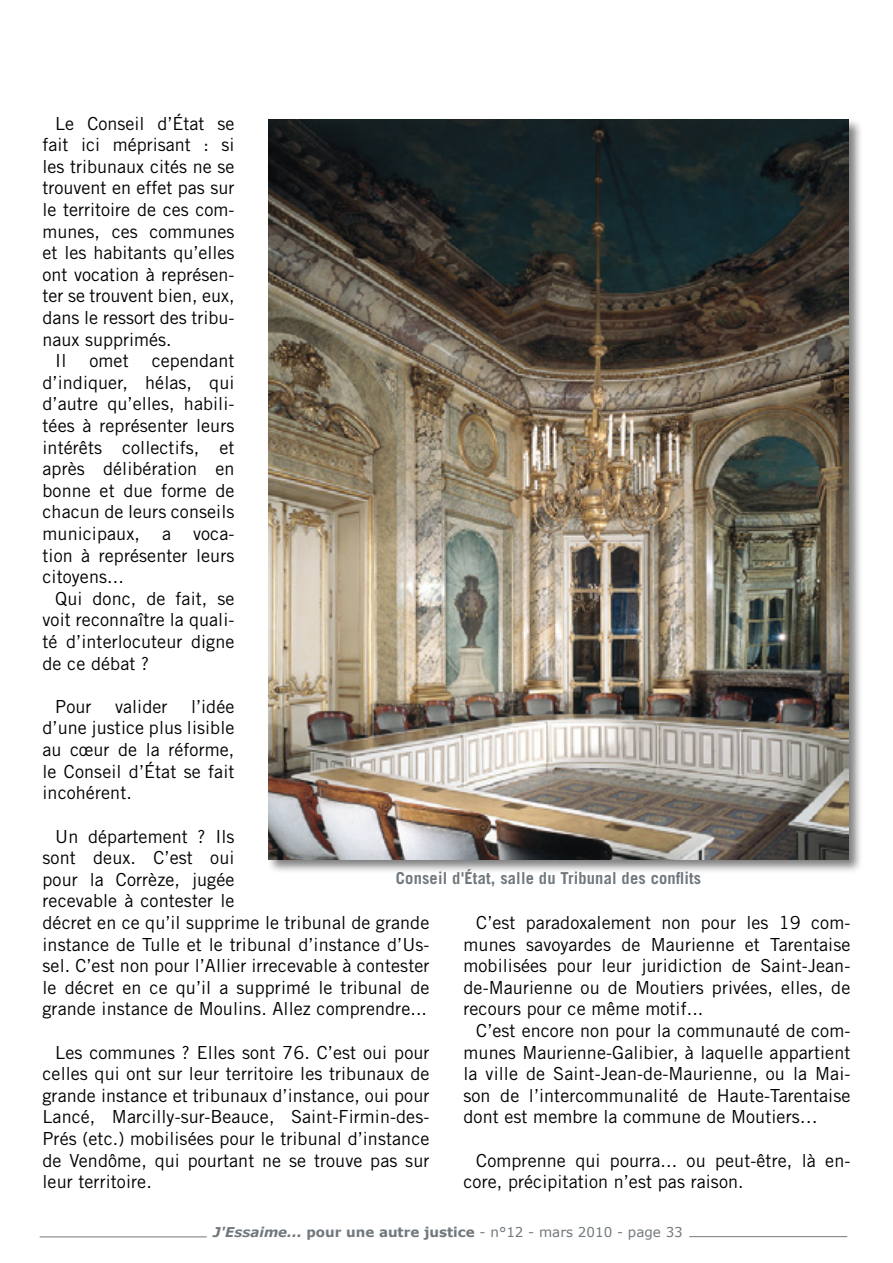
<style>
.page{position:relative;width:893px;height:1263px;background:#fff}
.page>*{position:absolute;margin:0;border:0;box-sizing:border-box;transform-origin:0 0}
.t1{font:18px/21.6px "Trade Gothic LT Std";letter-spacing:.005em;color:#000;text-align:justify}
.t2{font:700 16.5px "Trade Gothic LT Std";letter-spacing:.01em;color:#71787d}
.t3{font:13.5px "Verdana";color:#71787d}
.s1{font-weight:700;font-style:italic}
.s2{font-weight:700}
</style>
<div class="page">
<hr style="left:40px;top:1236px;width:167px;height:1px;background:#71787d">
<hr style="left:689px;top:1236px;width:158px;height:1px;background:#71787d">
<div style="left:266px;top:117px;width:597px;height:756px;background:#000;opacity:.5"></div>
<img style="left:268px;top:119px;width:581px;height:740px">
<p class="t1" style="left:55px;top:112px;width:181px">Le Conseil d’État se</p>
<p class="t1" style="left:43px;top:134px;width:193px">fait ici méprisant : si</p>
<p class="t1" style="left:43px;top:155px;width:193px">les tribunaux cités ne se</p>
<p class="t1" style="left:43px;top:177px;width:193px">trouvent en effet pas sur</p>
<p class="t1" style="left:43px;top:199px;width:193px">le territoire de ces com-</p>
<p class="t1" style="left:43px;top:220px;width:193px">munes, ces communes</p>
<p class="t1" style="left:43px;top:242px;width:193px">et les habitants qu’elles</p>
<p class="t1" style="left:43px;top:263px;width:193px">ont vocation à représen-</p>
<p class="t1" style="left:43px;top:285px;width:193px">ter se trouvent bien, eux,</p>
<p class="t1" style="left:43px;top:307px;width:193px">dans le ressort des tribu-</p>
<p class="t1" style="left:43px;top:328px;width:130px">naux supprimés.</p>
<p class="t1" style="left:55px;top:350px;width:13px">Il</p>
<p class="t1" style="left:89px;top:350px;width:41px">omet</p>
<p class="t1" style="left:43px;top:350px;width:193px;text-indent:109px">cependant d’indiquer, hélas, qui d’autre qu’elles, habili&shy;tées à représenter leurs intérêts collectifs, et après délibération en bonne et due forme de chacun de leurs conseils municipaux, a voca&shy;tion à représenter leurs citoyens...</p>
<p class="t1" style="left:43px;top:587px;width:193px;text-indent:13px">Qui donc, de fait, se voit reconnaître la quali&shy;té d’interlocuteur digne de ce débat ?</p>
<p class="t1" style="left:55px;top:695px;width:38px">Pour</p>
<p class="t1" style="left:115px;top:695px;width:54px">valider</p>
<p class="t1" style="left:43px;top:695px;width:193px;text-indent:148px">l’idée d’une justice plus lisible au cœur de la réforme, le Conseil d’État se fait incohérent.</p>
<p class="t1" style="left:43px;top:825px;width:388px;text-align:left;text-indent:13px">Un département ? Ils<br>sont deux. C’est oui<br>pour la Corrèze, jugée<br>recevable à contester le<br>décret en ce qu’il supprime le tribunal de grande instance de Tulle et le tribunal d’instance d’Us&shy;sel. C’est non pour l’Allier irrecevable à contester le décret en ce qu’il a supprimé le tribunal de grande instance de Moulins. Allez comprendre...</p>
<p class="t1" style="left:43px;top:1041px;width:388px;text-indent:13px">Les communes ? Elles sont 76. C’est oui pour celles qui ont sur leur territoire les tribunaux de grande instance et tribunaux d’instance, oui pour Lancé, Marcilly-sur-Beauce, Saint-Firmin-des-Prés (etc.) mobilisées pour le tribunal d’instance de Vendôme, qui pourtant ne se trouve pas sur leur territoire.</p>
<p class="t2" style="left:396px;top:868px;width:307px">Conseil d'État, salle du Tribunal des conflits</p>
<p class="t1" style="left:463px;top:911px;width:388px;text-indent:13px">C’est paradoxalement non pour les 19 com&shy;munes savoyardes de Maurienne et Tarentaise mobilisées pour leur juridiction de Saint-Jean&shy;de-Maurienne ou de Moutiers privées, elles, de recours pour ce même motif...</p>
<p class="t1" style="left:463px;top:1019px;width:388px;text-indent:13px">C’est encore non pour la communauté de com&shy;munes Maurienne-Galibier, à laquelle appartient la ville de Saint-Jean-de-Maurienne, ou la Mai&shy;son de l’intercommunalité de Haute-Tarentaise dont est membre la commune de Moutiers…</p>
<p class="t1" style="left:463px;top:1149px;width:388px;text-indent:13px">Comprenne qui pourra... ou peut-être, là en&shy;core, précipitation n’est pas raison.</p>
<p class="t3" style="left:213px;top:1223px;width:471px"><span class="s1">J'Essaime...</span> <span class="s2">pour une autre justice</span> - n°12 - mars 2010 - page 33</p>
</div>
